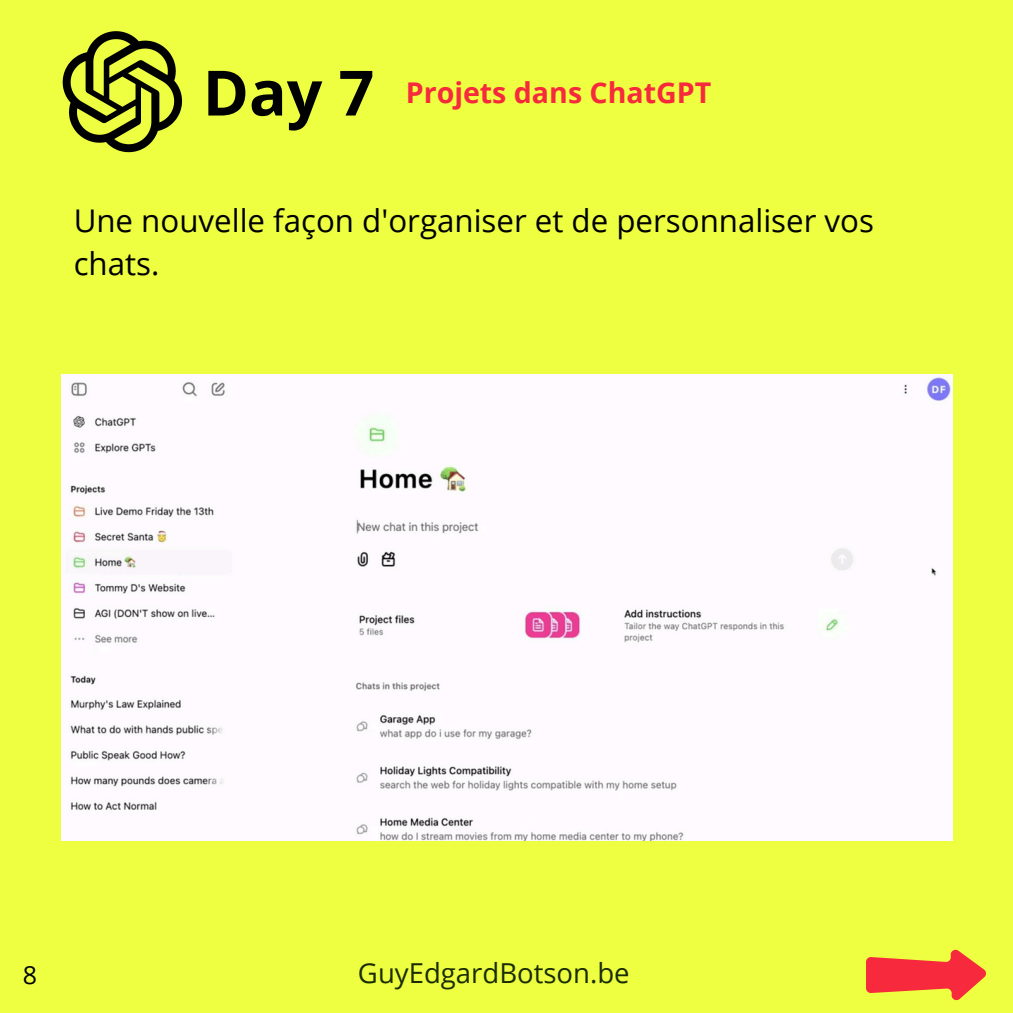
<style>
.page{position:relative;width:1013px;height:1013px;background:#fff}
.page>*{position:absolute;margin:0;border:0;box-sizing:border-box;transform-origin:0 0}
.t1{font:700 62.5px "Open Sans";color:#000}
.t2{font:31.25px/43.1px "Open Sans";color:#000}
.t3{font:700 28.5px "Open Sans";color:#f62a3c}
.t4{font:27.5px "Open Sans";color:#1a2c03}
.t5{font:25px "Open Sans";color:#000}
</style>
<div class="page">
<div style="left:0;top:0;width:1012px;height:1012px;background:#eeff41"></div>
<svg style="left:63px;top:31px;width:119px;height:121px"></svg>
<svg style="left:866px;top:949px;width:120px;height:51px"></svg>
<div style="left:61px;top:374px;width:891px;height:466px;background:#fffaff"></div>
<p class="t1" style="left:203px;top:49px;width:173px">Day 7</p>
<h3 class="t3" style="left:406px;top:72px;width:307px">Projets dans ChatGPT</h3>
<h1 class="t2" style="left:74px;top:198px;width:801px">Une nouvelle façon d'organiser et de personnaliser vos chats.</h1>
<p class="t5" style="left:23px;top:957px;width:16px">8</p>
<h2 class="t4" style="left:358px;top:953px;width:273px">GuyEdgardBotson.be</h2>
</div>
